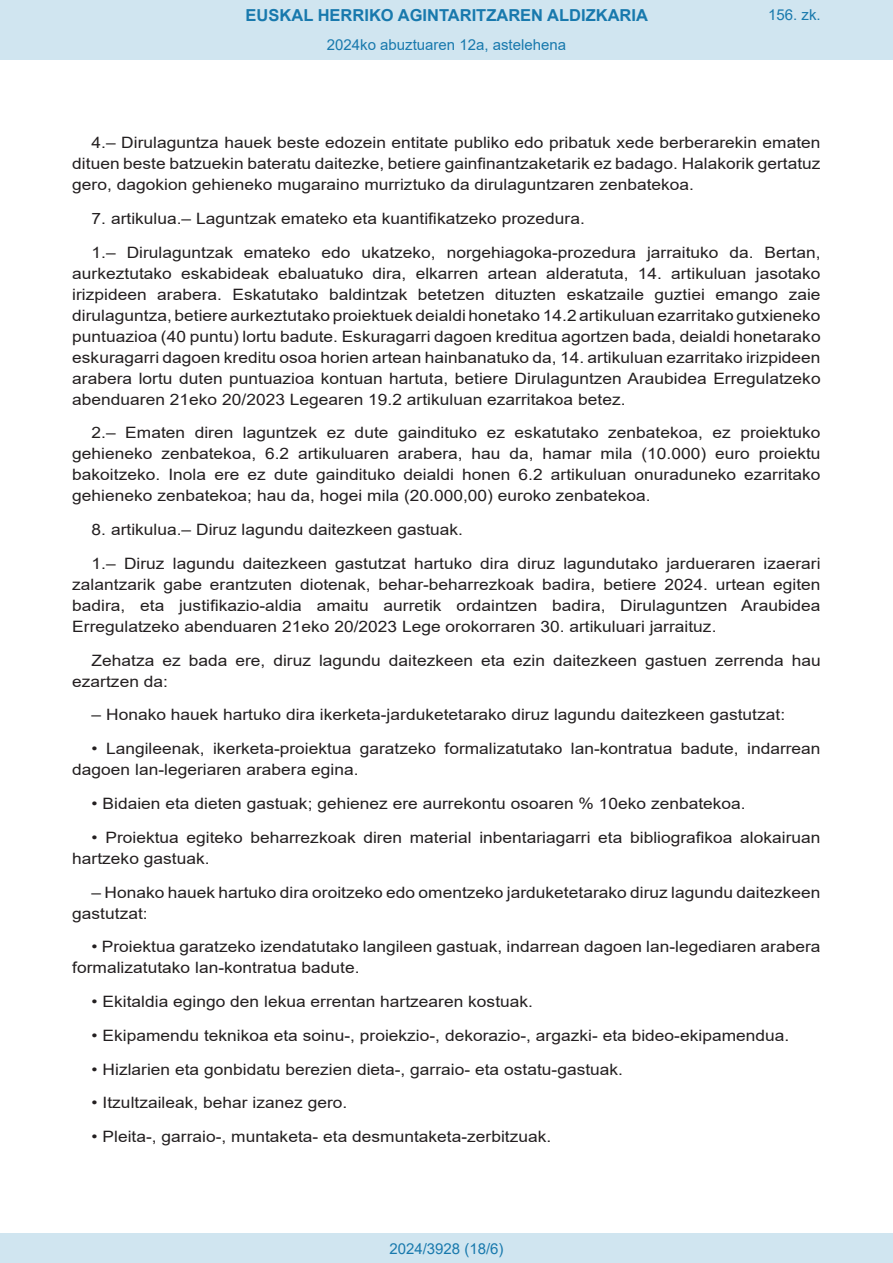
<style>
.page{position:relative;width:893px;height:1263px;background:#fff}
.page>*{position:absolute;margin:0;border:0;box-sizing:border-box;transform-origin:0 0}
.t1{font:700 16.5px "Arial";color:#1879ad}
.BOPVDetalle{font:15.6px/21px "Arial";color:#231f20;scale:1.11 1}
.Paginacion_Centro{font:15px "Arial";color:#1879ad}
</style>
<div class="page">
<div style="left:0;top:0;width:893px;height:60px;background:#d0e5f0"></div>
<div style="left:0;top:1233px;width:893px;height:30px;background:#d0e5f0"></div>
<p class="t1" style="left:246px;top:3px;width:404px">EUSKAL HERRIKO AGINTARITZAREN ALDIZKARIA</p>
<p class="Paginacion_Centro" style="left:327px;top:35px;width:241px">2024ko abuztuaren 12a, astelehena</p>
<p class="Paginacion_Centro" style="left:768px;top:5px;width:54px">156. zk.</p>
<p class="BOPVDetalle" style="left:72px;top:132px;width:676px;text-align:justify;text-indent:19px">4.– Dirulaguntza hauek beste edozein entitate publiko edo pribatuk xede berberarekin ematen dituen beste batzuekin bateratu daitezke, betiere gainfinantzaketarik ez badago. Halakorik gertatuz gero, dagokion gehieneko mugaraino murriztuko da dirulaguntzaren zenbatekoa.</p>
<p class="BOPVDetalle" style="left:92px;top:208px;width:446px">7. artikulua.– Laguntzak emateko eta kuantifikatzeko prozedura.</p>
<p class="BOPVDetalle" style="left:72px;top:242px;width:676px;text-align:justify;text-indent:19px">1.– Dirulaguntzak emateko edo ukatzeko, norgehiagoka-prozedura jarraituko da. Bertan, aurkeztutako eskabideak ebaluatuko dira, elkarren artean alderatuta, 14. artikuluan jasotako irizpideen arabera. Eskatutako baldintzak betetzen dituzten eskatzaile guztiei emango zaie dirulaguntza, betiere aurkeztutako proiektuek deialdi honetako 14.2 artikuluan ezarritako gutxieneko puntuazioa (40 puntu) lortu badute. Eskuragarri dagoen kreditua agortzen bada, deialdi honetarako eskuragarri dagoen kreditu osoa horien artean hainbanatuko da, 14. artikuluan ezarritako irizpideen arabera lortu duten puntuazioa kontuan hartuta, betiere Dirulaguntzen Araubidea Erregulatzeko abenduaren 21eko 20/2023 Legearen 19.2 artikuluan ezarritakoa betez.</p>
<p class="BOPVDetalle" style="left:72px;top:422px;width:676px;text-align:justify;text-indent:19px">2.– Ematen diren laguntzek ez dute gaindituko ez eskatutako zenbatekoa, ez proiektuko gehieneko zenbatekoa, 6.2 artikuluaren arabera, hau da, hamar mila (10.000) euro proiektu bakoitzeko. Inola ere ez dute gaindituko deialdi honen 6.2 artikuluan onuraduneko ezarritako gehieneko zenbatekoa; hau da, hogei mila (20.000,00) euroko zenbatekoa.</p>
<p class="BOPVDetalle" style="left:92px;top:519px;width:336px">8. artikulua.– Diruz lagundu daitezkeen gastuak.</p>
<p class="BOPVDetalle" style="left:72px;top:553px;width:676px;text-align:justify;text-indent:19px">1.– Diruz lagundu daitezkeen gastutzat hartuko dira diruz lagundutako jardueraren izaerari zalantzarik gabe erantzuten diotenak, behar-beharrezkoak badira, betiere 2024. urtean egiten badira, eta justifikazio-aldia amaitu aurretik ordaintzen badira, Dirulaguntzen Araubidea Erregulatzeko abenduaren 21eko 20/2023 Lege orokorraren 30. artikuluari jarraituz.</p>
<p class="BOPVDetalle" style="left:72px;top:650px;width:676px;text-indent:19px">Zehatza ez bada ere, diruz lagundu daitezkeen eta ezin daitezkeen gastuen zerrenda hau ezartzen da:</p>
<p class="BOPVDetalle" style="left:92px;top:704px;width:626px">– Honako hauek hartuko dira ikerketa-jarduketetarako diruz lagundu daitezkeen gastutzat:</p>
<p class="BOPVDetalle" style="left:72px;top:738px;width:676px;text-indent:19px">• Langileenak, ikerketa-proiektua garatzeko formalizatutako lan-kontratua badute, indarrean dagoen lan-legeriaren arabera egina.</p>
<p class="BOPVDetalle" style="left:92px;top:793px;width:591px">• Bidaien eta dieten gastuak; gehienez ere aurrekontu osoaren % 10eko zenbatekoa.</p>
<p class="BOPVDetalle" style="left:72px;top:827px;width:676px;text-indent:19px">• Proiektua egiteko beharrezkoak diren material inbentariagarri eta bibliografikoa alokairuan hartzeko gastuak.</p>
<p class="BOPVDetalle" style="left:72px;top:881px;width:676px;text-indent:19px">– Honako hauek hartuko dira oroitzeko edo omentzeko jarduketetarako diruz lagundu daitezkeen gastutzat:</p>
<p class="BOPVDetalle" style="left:72px;top:936px;width:676px;text-indent:19px">• Proiektua garatzeko izendatutako langileen gastuak, indarrean dagoen lan-legediaren arabera formalizatutako lan-kontratua badute.</p>
<p class="BOPVDetalle" style="left:92px;top:991px;width:399px">• Ekitaldia egingo den lekua errentan hartzearen kostuak.</p>
<p class="BOPVDetalle" style="left:92px;top:1025px;width:630px">• Ekipamendu teknikoa eta soinu-, proiekzio-, dekorazio-, argazki- eta bideo-ekipamendua.</p>
<p class="BOPVDetalle" style="left:92px;top:1058px;width:480px">• Hizlarien eta gonbidatu berezien dieta-, garraio- eta ostatu-gastuak.</p>
<p class="BOPVDetalle" style="left:92px;top:1092px;width:232px">• Itzultzaileak, behar izanez gero.</p>
<p class="BOPVDetalle" style="left:92px;top:1126px;width:416px">• Pleita-, garraio-, muntaketa- eta desmuntaketa-zerbitzuak.</p>
<p class="Paginacion_Centro" style="left:389px;top:1238px;width:116px">2024/3928 (18/6)</p>
</div>
